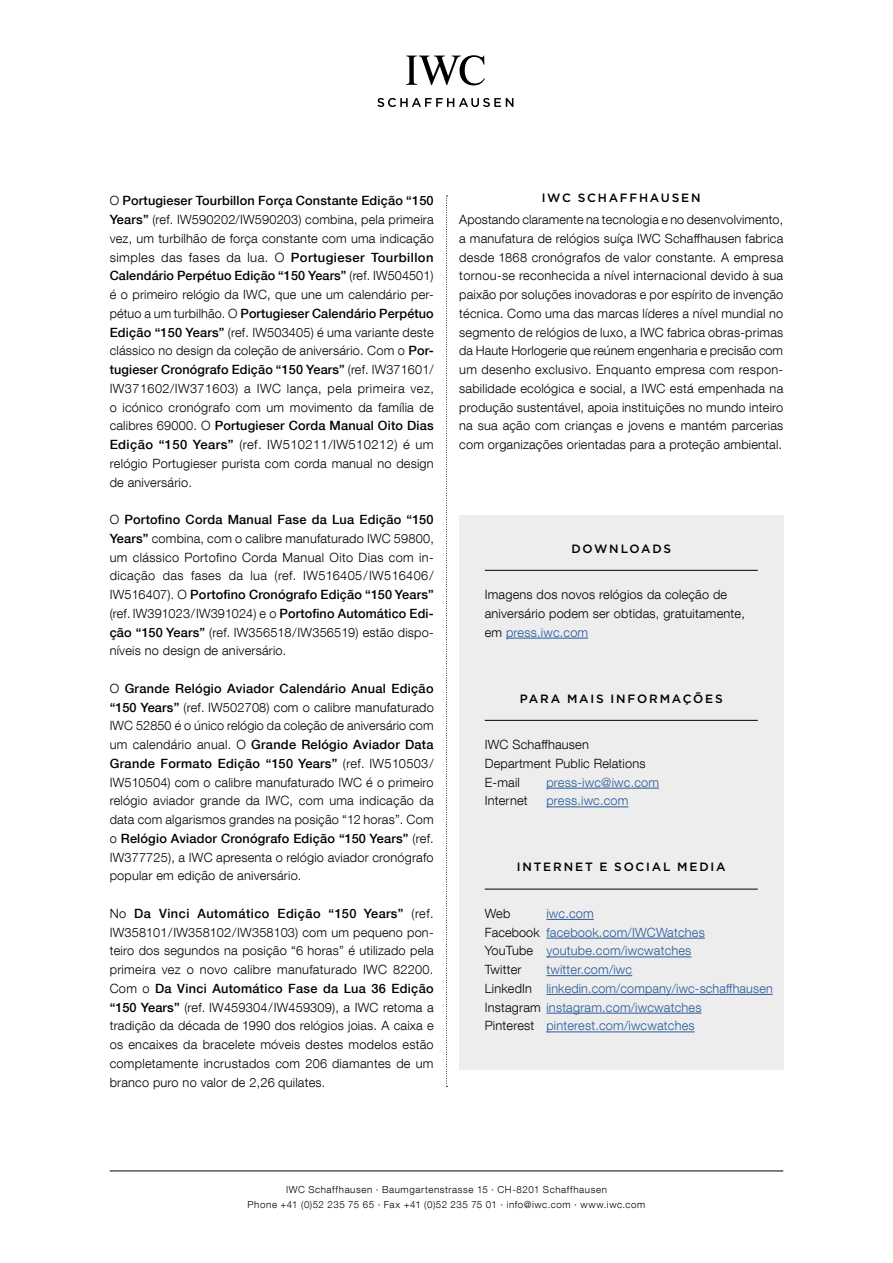
<style>
.page{position:relative;width:893px;height:1263px;background:#fff}
.page>*{position:absolute;margin:0;border:0;box-sizing:border-box;transform-origin:0 0}
.t1{font:300 12.75px/18.8px "Helvetica Neue LT Com";letter-spacing:.015em;color:#000}
.t2{font:300 12.75px/18.8px "Helvetica Neue LT Com";letter-spacing:.015em;color:#275b9b}
.t3{font:500 12px "Gotham";letter-spacing:.15em;color:#000}
.t4{font:300 9.75px/14.2px "Helvetica Neue LT Com";letter-spacing:.06em;color:#000;text-align:center}
.s1{font-weight:500}
.s2{color:#275b9b}
.s3{color:#000}
</style>
<div class="page">
<hr style="left:110px;top:1171px;width:673px;height:1px;background:#000">
<svg style="left:406px;top:55px;width:79px;height:30px"></svg>
<svg style="left:377px;top:98px;width:136px;height:9px"></svg>
<svg style="left:446px;top:196px;width:1px;height:891px"></svg>
<div style="left:459px;top:515px;width:324px;height:554px;background:#ededed"></div>
<hr style="left:485px;top:570px;width:273px;height:1px;background:#000">
<hr style="left:506px;top:638px;width:82px;height:1px;background:#275b9b">
<hr style="left:485px;top:720px;width:273px;height:1px;background:#000">
<hr style="left:546px;top:788px;width:113px;height:1px;background:#275b9b">
<hr style="left:546px;top:807px;width:83px;height:1px;background:#275b9b">
<hr style="left:485px;top:889px;width:273px;height:1px;background:#000">
<hr style="left:546px;top:919px;width:48px;height:1px;background:#275b9b">
<hr style="left:546px;top:938px;width:159px;height:1px;background:#275b9b">
<hr style="left:546px;top:957px;width:145px;height:1px;background:#275b9b">
<hr style="left:546px;top:975px;width:86px;height:1px;background:#275b9b">
<hr style="left:546px;top:994px;width:227px;height:1px;background:#275b9b">
<hr style="left:546px;top:1013px;width:155px;height:1px;background:#275b9b">
<hr style="left:546px;top:1032px;width:149px;height:1px;background:#275b9b">
<p class="t1" style="left:110px;top:191px;width:326px;text-align:justify">O <span class="s1">Portugieser Tourbillon Força Constante Edição “150<br>Years”</span> (ref. IW590202/IW590203) combina, pela primeira vez, um turbilhão de força constante com uma indicação simples das fases da lua. O <span class="s1">Portugieser Tourbillon Calendário Perpétuo Edição “150 Years”</span> (ref. IW504501) é o primeiro relógio da IWC, que une um calendário per&shy;pétuo a um turbilhão. O <span class="s1">Portugieser Calendário Perpétuo Edição “150 Years”</span> (ref. IW503405) é uma variante deste clássico no design da coleção de aniversário. Com o <span class="s1">Por&shy;tugieser Cronógrafo Edição “150 Years”</span> (ref. IW371601/ IW371602/IW371603) a IWC lança, pela primeira vez, o icónico cronógrafo com um movimento da família de calibres 69000. O <span class="s1">Portugieser Corda Manual Oito Dias Edição “150 Years”</span> (ref. IW510211/IW510212) é um relógio Portugieser purista com corda manual no design de aniversário.</p>
<p class="t1" style="left:110px;top:510px;width:326px">O <span class="s1">Portofino Corda Manual Fase da Lua Edição “150<br>Years”</span> combina, com o calibre manufaturado IWC 59800, um clássico Portofino Corda Manual Oito Dias com in&shy;dicação das fases da lua (ref. IW516405/IW516406/ IW516407). O <span class="s1">Portofino Cronógrafo Edição “150 Years” </span>(ref. IW391023/IW391024) e o <span class="s1">Portofino Automático Edi&shy;ção “150 Years”</span> (ref. IW356518/IW356519) estão dispo&shy;níveis no design de aniversário.</p>
<p class="t1" style="left:110px;top:679px;width:326px;text-align:justify">O <span class="s1">Grande Relógio Aviador Calendário Anual Edição “150 Years”</span> (ref. IW502708) com o calibre manufaturado IWC 52850 é o único relógio da coleção de aniversário com um calendário anual. O <span class="s1">Grande Relógio Aviador Data Grande Formato Edição “150 Years”</span> (ref. IW510503/ IW510504) com o calibre manufaturado IWC é o primeiro relógio aviador grande da IWC, com uma indicação da data com algarismos grandes na posição “12 horas”. Com o <span class="s1">Relógio Aviador Cronógrafo Edição “150 Years”</span> (ref.<br>IW377725), a IWC apresenta o relógio aviador cronógrafo popular em edição de aniversário.</p>
<p class="t1" style="left:110px;top:904px;width:326px;text-align:justify">No <span class="s1">Da Vinci Automático Edição “150 Years”</span> (ref.<br>IW358101/IW358102/IW358103) com um pequeno pon&shy;teiro dos segundos na posição “6 horas” é utilizado pela primeira vez o novo calibre manufaturado IWC 82200.<br>Com o <span class="s1">Da Vinci Automático Fase da Lua 36 Edição “150 Years”</span> (ref. IW459304/IW459309), a IWC retoma a tradição da década de 1990 dos relógios joias. A caixa e os encaixes da bracelete móveis destes modelos estão completamente incrustados com 206 diamantes de um branco puro no valor de 2,26 quilates.</p>
<p class="t3" style="left:542px;top:190px;width:160px">IWC SCHAFFHAUSEN</p>
<p class="t1" style="left:459px;top:210px;width:326px">Apostando claramente na tecnologia e no desenvolvimento, a manufatura de relógios suíça IWC Schaffhausen fabrica desde 1868 cronógrafos de valor constante. A empresa tornou-se reconhecida a nível internacional devido à sua paixão por soluções inovadoras e por espírito de invenção técnica. Como uma das marcas líderes a nível mundial no segmento de relógios de luxo, a IWC fabrica obras-primas da Haute Horlogerie que reúnem engenharia e precisão com um desenho exclusivo. Enquanto empresa com respon&shy;sabilidade ecológica e social, a IWC está empenhada na produção sustentável, apoia instituições no mundo inteiro na sua ação com crianças e jovens e mantém parcerias com organizações orientadas para a proteção ambiental.</p>
<p class="t3" style="left:571px;top:540px;width:101px">DOWNLOADS</p>
<p class="t1" style="left:485px;top:585px;width:262px">Imagens dos novos relógios da coleção de aniversário podem ser obtidas, gratuitamente, em <span class="s2">press.iwc.com</span></p>
<p class="t3" style="left:520px;top:690px;width:205px">PARA MAIS INFORMAÇÕES</p>
<p class="t1" style="left:485px;top:735px;width:162px">IWC Schaffhausen<br>Department Public Relations<br>E-mail</p>
<p class="t2" style="left:546px;top:772px;width:114px">press-iwc@iwc.com</p>
<p class="t1" style="left:485px;top:791px;width:44px">Internet</p>
<p class="t2" style="left:546px;top:791px;width:84px">press.iwc.com</p>
<p class="t3" style="left:517px;top:859px;width:210px">INTERNET E SOCIAL MEDIA</p>
<p class="t2" style="left:485px;top:904px;width:222px;text-indent:62px">iwc.com<br><span class="s3">Facebook</span> facebook.com/IWCWatches<br><span class="s3">YouTube</span> youtube.com/iwcwatches<br><span class="s3">Twitter</span></p>
<p class="t1" style="left:485px;top:904px;width:27px">Web</p>
<p class="t2" style="left:485px;top:960px;width:290px;text-indent:62px">twitter.com/iwc<br><span class="s3">LinkedIn</span> linkedin.com/company/iwc-schaffhausen <span class="s3">Instagram</span> instagram.com/iwcwatches<br><span class="s3">Pinterest</span> pinterest.com/iwcwatches</p>
<p class="t4" style="left:248px;top:1183px;width:399px">IWC Schaffhausen · Baumgartenstrasse 15 · CH-8201 Schaffhausen<br>Phone +41 (0)52 235 75 65 · Fax +41 (0)52 235 75 01 · info@iwc.com · www.iwc.com</p>
</div>
